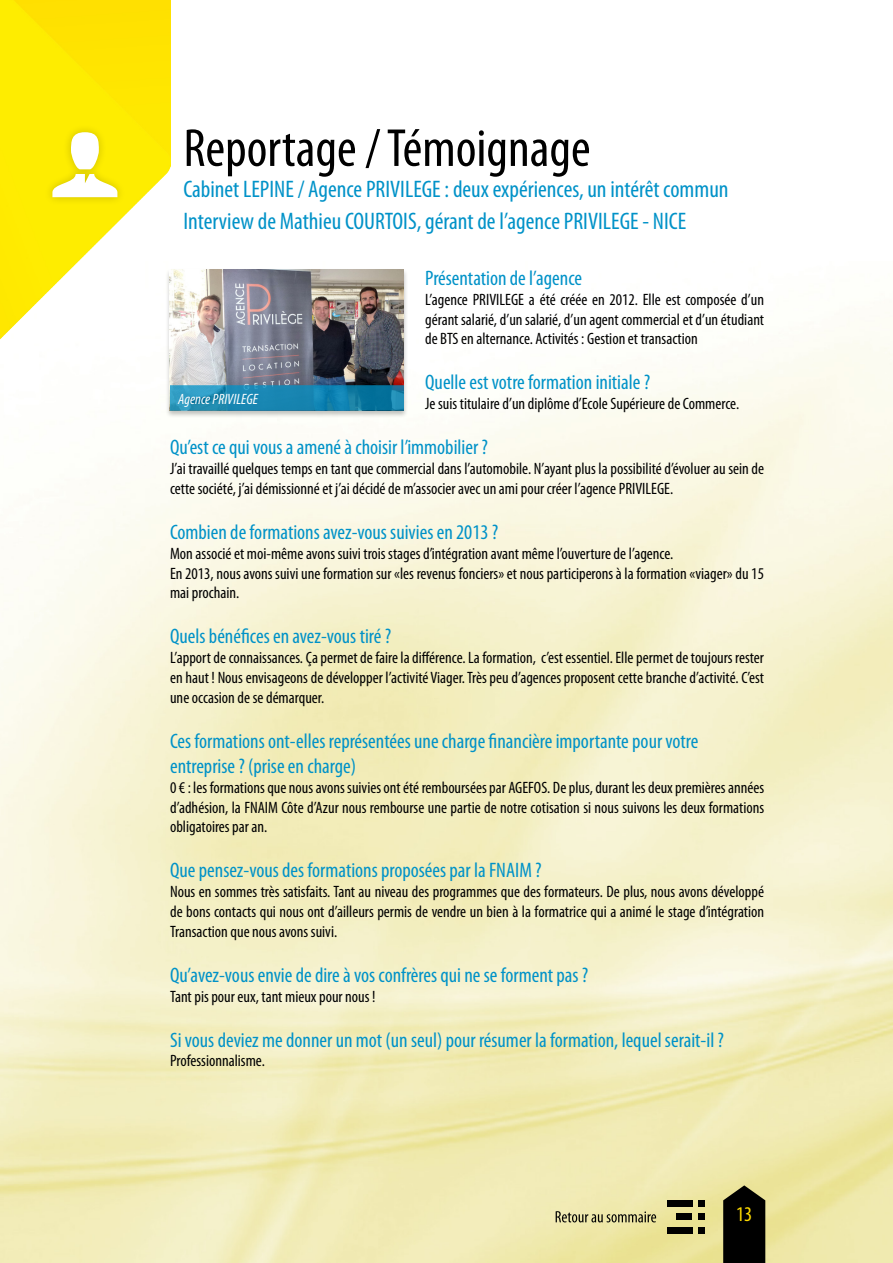
<style>
.page{position:relative;width:893px;height:1263px;background:#fff}
.page>*{position:absolute;margin:0;border:0;box-sizing:border-box;transform-origin:0 0}
.t1{font:condensed 54px "Myriad Pro";color:#000}
.t2{font:condensed 24px/31.5px "Myriad Pro";color:#0092c8}
.t3{font:condensed 21px/25.2px "Myriad Pro";color:#0092c8}
.t4{font:condensed 21px "Myriad Pro";color:#ffdc01}
.t5{font:condensed 16.5px/19.8px "Myriad Pro";color:#000;text-align:justify}
.t6{font:italic condensed 15px "Myriad Pro";color:#fff}
</style>
<div class="page">
<img style="left:0;top:312px;width:893px;height:951px">
<div style="left:165px;top:268px;width:243px;height:150px;background:#000;opacity:.25"></div>
<img style="left:170px;top:270px;width:234px;height:115px">
<svg style="left:170px;top:385px;width:234px;height:26px;background:#1984ae"></svg>
<svg style="left:723px;top:1185px;width:42px;height:78px;background:#181710"></svg>
<div style="left:676px;top:1213px;width:16px;height:7px;background:#000"></div>
<div style="left:667px;top:1227px;width:25px;height:6px;background:#000"></div>
<div style="left:667px;top:1200px;width:25px;height:7px;background:#000"></div>
<svg style="left:699px;top:1227px;width:6px;height:6px"></svg>
<div style="left:699px;top:1213px;width:6px;height:7px;background:#000"></div>
<div style="left:699px;top:1200px;width:6px;height:7px;background:#000"></div>
<svg style="left:556px;top:1211px;width:100px;height:11px"></svg>
<img style="left:0;top:0;width:170px;height:394px">
<div style="left:43px;top:123px;width:83px;height:83px;background:#000;opacity:.2"></div>
<svg style="left:52px;top:132px;width:65px;height:65px"></svg>
<h1 class="t1" style="left:183px;top:115px;width:409px">Reportage / Témoignage</h1>
<h2 class="t2" style="left:183px;top:173px;width:547px">Cabinet LEPINE / Agence PRIVILEGE : deux expériences, un intérêt commun<br>Interview de Mathieu COURTOIS, gérant de l’agence PRIVILEGE - NICE</h2>
<p class="t3" style="left:425px;top:265px;width:159px">Présentation de l’agence</p>
<p class="t5" style="left:425px;top:289px;width:340px">L’agence PRIVILEGE a été créée en 2012. Elle est composée d’un gérant salarié, d’un salarié, d’un agent commercial et d’un étudiant de BTS en alternance. Activités : Gestion et transaction</p>
<p class="t3" style="left:425px;top:370px;width:227px">Quelle est votre formation initiale ?</p>
<p class="t5" style="left:425px;top:394px;width:316px">Je suis titulaire d’un diplôme d’Ecole Supérieure de Commerce.</p>
<p class="t3" style="left:170px;top:434px;width:319px">Qu’est ce qui vous a amené à choisir l’immobilier ?</p>
<p class="t5" style="left:170px;top:458px;width:595px">J’ai travaillé quelques temps en tant que commercial dans l’automobile. N’ayant plus la possibilité d’évoluer au sein de cette société, j’ai démissionné et j’ai décidé de m’associer avec un ami pour créer l’agence PRIVILEGE.</p>
<p class="t3" style="left:170px;top:519px;width:330px">Combien de formations avez-vous suivies en 2013 ?</p>
<p class="t5" style="left:170px;top:543px;width:595px;text-align:left">Mon associé et moi-même avons suivi trois stages d’intégration avant même l’ouverture de l’agence.<br>En 2013, nous avons suivi une formation sur «les revenus fonciers» et nous participerons à la formation «viager» du 15 mai prochain.</p>
<p class="t3" style="left:170px;top:623px;width:223px">Quels bénéfices en avez-vous tiré ?</p>
<p class="t5" style="left:170px;top:647px;width:596px">L’apport de connaissances. Ça permet de faire la différence. La formation, c’est essentiel. Elle permet de toujours rester en haut ! Nous envisageons de développer l’activité Viager. Très peu d’agences proposent cette branche d’activité. C’est une occasion de se démarquer.</p>
<p class="t3" style="left:170px;top:728px;width:530px">Ces formations ont-elles représentées une charge financière importante pour votre entreprise ? (prise en charge)</p>
<p class="t5" style="left:170px;top:777px;width:596px">0 € : les formations que nous avons suivies ont été remboursées par AGEFOS. De plus, durant les deux premières années d’adhésion, la FNAIM Côte d’Azur nous rembourse une partie de notre cotisation si nous suivons les deux formations obligatoires par an.</p>
<p class="t3" style="left:170px;top:857px;width:373px">Que pensez-vous des formations proposées par la FNAIM ?</p>
<p class="t5" style="left:170px;top:881px;width:596px">Nous en sommes très satisfaits. Tant au niveau des programmes que des formateurs. De plus, nous avons développé de bons contacts qui nous ont d’ailleurs permis de vendre un bien à la formatrice qui a animé le stage d’intégration Transaction que nous avons suivi.</p>
<p class="t3" style="left:170px;top:962px;width:420px">Qu’avez-vous envie de dire à vos confrères qui ne se forment pas ?</p>
<p class="t5" style="left:170px;top:986px;width:207px">Tant pis pour eux, tant mieux pour nous !</p>
<p class="t3" style="left:170px;top:1027px;width:556px">Si vous deviez me donner un mot (un seul) pour résumer la formation, lequel serait-il ?</p>
<p class="t5" style="left:170px;top:1051px;width:96px">Professionnalisme.</p>
<p class="t6" style="left:178px;top:390px;width:81px">Agence PRIVILEGE</p>
<p class="t4" style="left:736px;top:1202px;width:18px">13</p>
</div>
